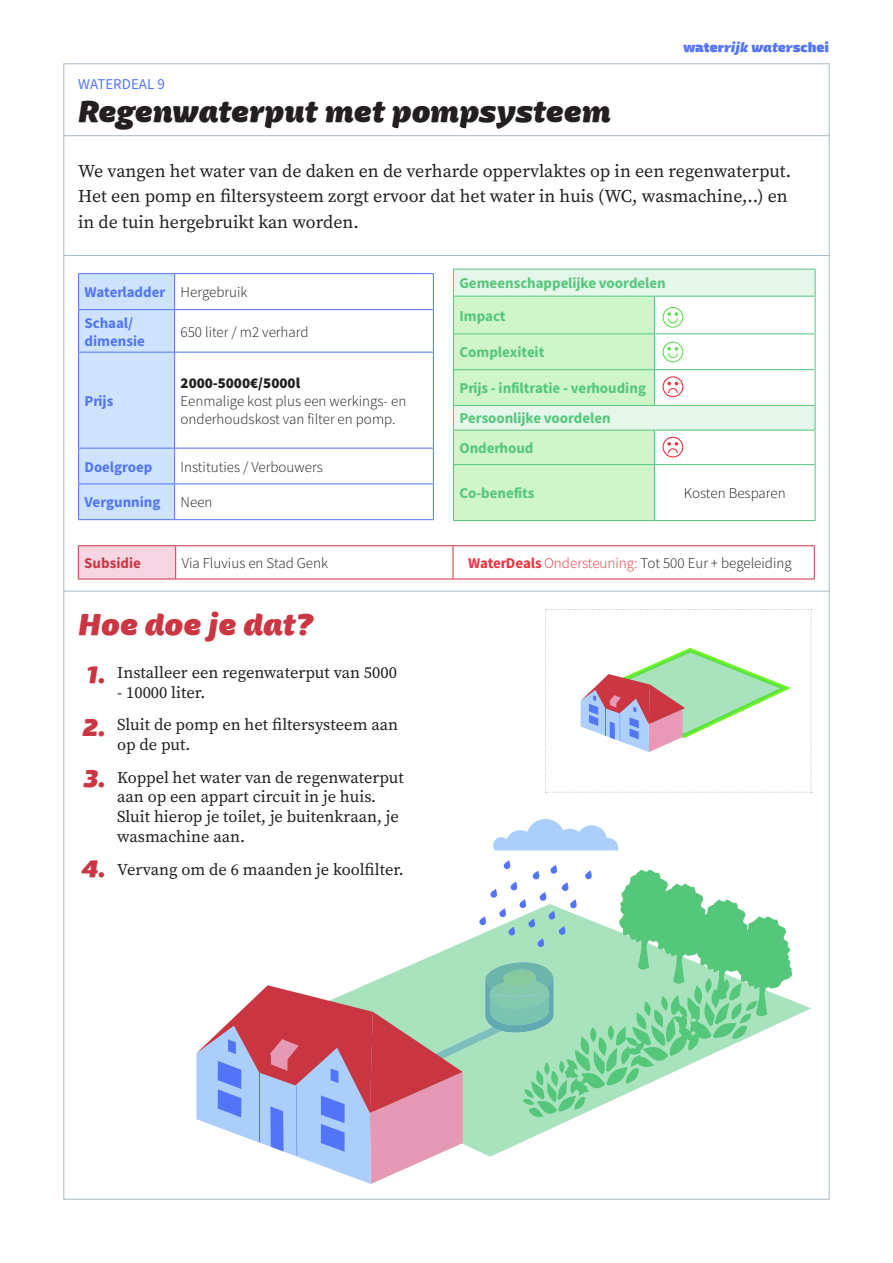
<style>
.page{position:relative;width:893px;height:1263px;background:#fff}
.page>*{position:absolute;margin:0;border:0;box-sizing:border-box;transform-origin:0 0}
.t1{font:italic 900 30px "Mangerica";letter-spacing:-.01em;color:#231f20}
.t2{font:italic 900 30px "Mangerica";color:#cc3642}
.t3{font:italic 900 24px "Mangerica";color:#cc3642}
.t4{font:18px/25.5px "Source Serif Variable";color:#231f20}
.t5{font:16.5px/32.5px "Source Serif Variable";color:#231f20}
.t6{font:15px/18px "Source Sans Variable";color:#231f20}
.t7{font:15px/29.8px "Source Sans Variable";color:#54c77a}
.t8{font:15px/30.3px "Source Sans Variable";color:#5275fa}
.t9{font:15px "Source Sans Variable";color:#ed3340}
.t10{font:15px "Source Sans Variable";color:#cc3642}
.t11{font:900 13.5px "Mangerica";color:#5275fa}
.s1{font-style:italic}
.s2{color:#231f20}
</style>
<div class="page">
<hr style="left:63px;top:591px;width:766px;height:1px;background:#a7b7c6">
<hr style="left:63px;top:255px;width:766px;height:1px;background:#a7b7c6">
<hr style="left:63px;top:135px;width:766px;height:1px;background:#a7b7c6">
<svg style="left:79px;top:274px;width:95px;height:245px;background:#cce1fc"></svg>
<svg style="left:175px;top:274px;width:258px;height:245px"></svg>
<hr style="left:78px;top:273px;width:97px;height:1px;background:#5275fa">
<hr style="left:78px;top:274px;width:1px;height:35px;background:#5275fa">
<hr style="left:175px;top:273px;width:259px;height:1px;background:#5275fa">
<hr style="left:174px;top:274px;width:1px;height:35px;background:#5275fa">
<hr style="left:433px;top:274px;width:1px;height:35px;background:#5275fa">
<hr style="left:78px;top:309px;width:97px;height:1px;background:#5275fa">
<hr style="left:78px;top:310px;width:1px;height:42px;background:#5275fa">
<hr style="left:175px;top:309px;width:259px;height:1px;background:#5275fa">
<hr style="left:174px;top:310px;width:1px;height:42px;background:#5275fa">
<hr style="left:433px;top:310px;width:1px;height:42px;background:#5275fa">
<hr style="left:78px;top:352px;width:97px;height:1px;background:#5275fa">
<hr style="left:78px;top:352px;width:1px;height:96px;background:#5275fa">
<hr style="left:175px;top:352px;width:259px;height:1px;background:#5275fa">
<hr style="left:174px;top:352px;width:1px;height:96px;background:#5275fa">
<hr style="left:433px;top:352px;width:1px;height:96px;background:#5275fa">
<hr style="left:78px;top:448px;width:97px;height:1px;background:#5275fa">
<hr style="left:78px;top:448px;width:1px;height:35px;background:#5275fa">
<hr style="left:175px;top:448px;width:259px;height:1px;background:#5275fa">
<hr style="left:174px;top:448px;width:1px;height:35px;background:#5275fa">
<hr style="left:433px;top:448px;width:1px;height:35px;background:#5275fa">
<hr style="left:78px;top:483px;width:97px;height:1px;background:#5275fa">
<hr style="left:78px;top:484px;width:1px;height:35px;background:#5275fa">
<hr style="left:175px;top:483px;width:259px;height:1px;background:#5275fa">
<hr style="left:174px;top:484px;width:1px;height:35px;background:#5275fa">
<hr style="left:433px;top:484px;width:1px;height:35px;background:#5275fa">
<hr style="left:78px;top:519px;width:97px;height:1px;background:#5275fa">
<hr style="left:175px;top:519px;width:259px;height:1px;background:#5275fa">
<svg style="left:545px;top:609px;width:267px;height:184px"></svg>
<svg style="left:196px;top:860px;width:596px;height:324px"></svg>
<svg style="left:493px;top:819px;width:125px;height:31px"></svg>
<hr style="left:453px;top:520px;width:201px;height:1px;background:#54c77a">
<hr style="left:654px;top:520px;width:161px;height:1px;background:#54c77a">
<div style="left:78px;top:546px;width:98px;height:33px;background:#f6d6e3"></div>
<svg style="left:176px;top:546px;width:638px;height:33px"></svg>
<hr style="left:78px;top:545px;width:98px;height:1px;background:#cc3642">
<hr style="left:78px;top:546px;width:1px;height:33px;background:#cc3642">
<hr style="left:176px;top:545px;width:277px;height:1px;background:#cc3642">
<hr style="left:175px;top:546px;width:1px;height:33px;background:#cc3642">
<hr style="left:453px;top:545px;width:362px;height:1px;background:#cc3642">
<hr style="left:453px;top:546px;width:1px;height:33px;background:#cc3642">
<hr style="left:814px;top:546px;width:1px;height:33px;background:#cc3642">
<hr style="left:78px;top:579px;width:98px;height:1px;background:#cc3642">
<hr style="left:176px;top:579px;width:277px;height:1px;background:#cc3642">
<hr style="left:453px;top:579px;width:362px;height:1px;background:#cc3642">
<svg style="left:453px;top:269px;width:363px;height:251px"></svg>
<p class="t8" style="left:78px;top:69px;width:88px">WATERDEAL 9</p>
<h1 class="t1" style="left:78px;top:92px;width:534px">Regenwaterput met pompsysteem</h1>
<p class="t11" style="left:683px;top:38px;width:147px">water<span class="s1">rijk water</span>schei</p>
<p class="t4" style="left:78px;top:158px;width:714px">We vangen het water van de daken en de verharde oppervlaktes op in een regenwaterput.<br>Het een pomp en filtersysteem zorgt ervoor dat het water in huis (WC, wasmachine,..) en in de tuin hergebruikt kan worden.</p>
<p class="t8" style="left:85px;top:277px;width:164px">Waterladder <span class="s2">Hergebruik<br></span>Schaal/</p>
<p class="t8" style="left:85px;top:325px;width:62px">dimensie</p>
<p class="t6" style="left:181px;top:323px;width:130px">650 liter / m2 verhard</p>
<p class="t8" style="left:85px;top:386px;width:30px">Prijs</p>
<p class="t6" style="left:181px;top:374px;width:227px">2000-5000€/5000l<br>Eenmalige kost plus een werkings- en onderhoudskost van filter en pomp.</p>
<p class="t8" style="left:85px;top:452px;width:69px">Doelgroep</p>
<p class="t6" style="left:181px;top:458px;width:144px">Instituties / Verbouwers</p>
<p class="t8" style="left:85px;top:487px;width:77px">Vergunning</p>
<p class="t6" style="left:181px;top:493px;width:34px">Neen</p>
<p class="t7" style="left:459px;top:267px;width:208px;line-height:32.4px">Gemeenschappelijke voordelen<br>Impact</p>
<p class="t7" style="left:459px;top:338px;width:87px">Complexiteit</p>
<p class="t7" style="left:459px;top:373px;width:188px">Prijs - infiltratie - verhouding<br>Persoonlijke voordelen<br>Onderhoud</p>
<p class="t7" style="left:459px;top:478px;width:77px">Co-benefits</p>
<p class="t6" style="left:684px;top:484px;width:103px">Kosten Besparen</p>
<p class="t10" style="left:84px;top:554px;width:58px">Subsidie</p>
<p class="t6" style="left:182px;top:554px;width:148px">Via Fluvius en Stad Genk</p>
<p class="t9" style="left:468px;top:554px;width:325px">WaterDeals Ondersteuning: <span class="s2">Tot 500 Eur + begeleiding</span></p>
<h1 class="t2" style="left:78px;top:604px;width:237px">Hoe doe je dat?</h1>
<h2 class="t3" style="left:86px;top:658px;width:21px">1.</h2>
<p class="t5" style="left:117px;top:656px;width:281px">Installeer een regenwaterput van 5000</p>
<p class="t5" style="left:117px;top:676px;width:282px">- 10000 liter.<br>Sluit de pomp en het filtersysteem aan</p>
<p class="t5" style="left:117px;top:728px;width:288px">op de put.<br>Koppel het water van de regenwaterput</p>
<p class="t5" style="left:117px;top:787px;width:283px;line-height:19.8px">aan op een appart circuit in je huis.<br>Sluit hierop je toilet, je buitenkraan, je wasmachine aan.</p>
<p class="t5" style="left:117px;top:853px;width:288px">Vervang om de 6 maanden je koolfilter.</p>
<h2 class="t3" style="left:83px;top:712px;width:25px">2.</h2>
<h2 class="t3" style="left:84px;top:763px;width:24px">3.</h2>
<h2 class="t3" style="left:82px;top:853px;width:26px">4.</h2>
</div>
